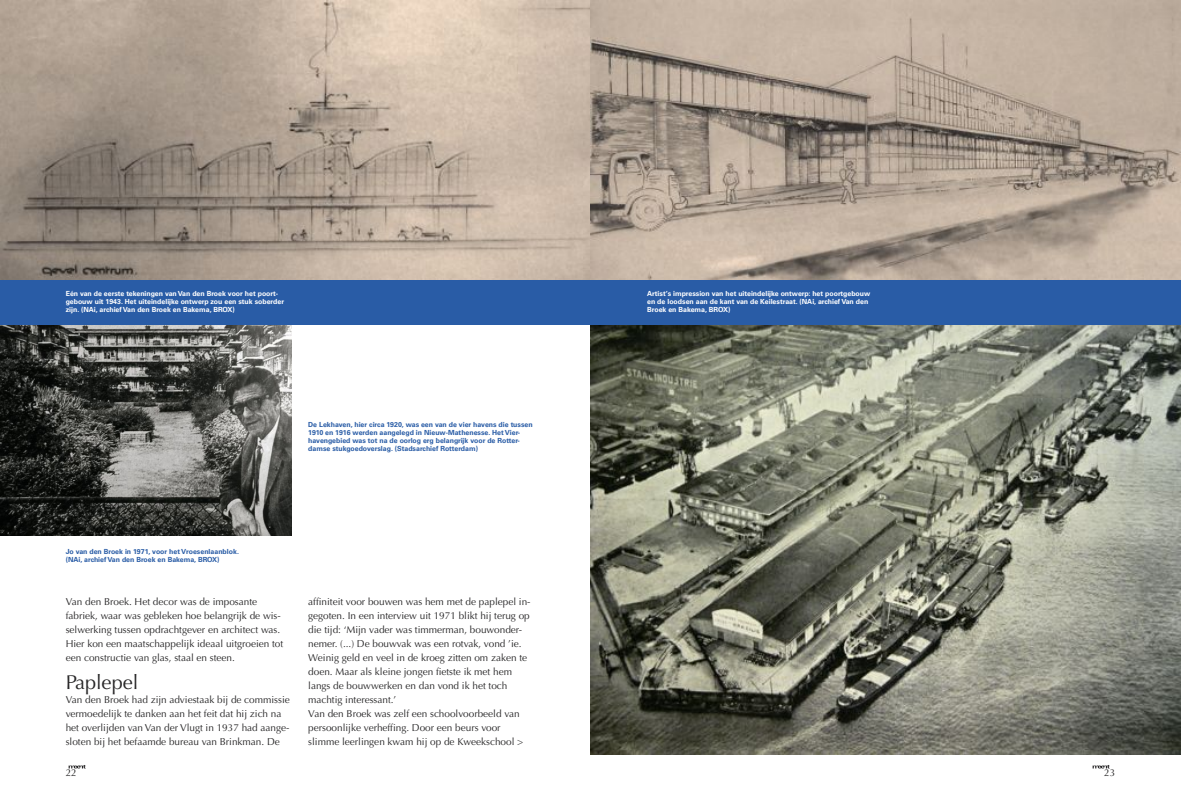
<style>
.page{position:relative;width:1181px;height:812px;background:#fff}
.page>*{position:absolute;margin:0;border:0;box-sizing:border-box;transform-origin:0 0}
.t1{font:20px "Optima";color:#272627}
.t2{font:10px/14px "Optima";color:#272627}
.t3{font:700 7px/8px "Univers";color:#295ca6}
.t4{font:700 7px/8px "Univers";color:#fff}
</style>
<div class="page">
<svg style="left:1092px;top:765px;width:17px;height:3px"></svg>
<svg style="left:69px;top:765px;width:17px;height:3px"></svg>
<img style="left:0;top:1px;width:1180px;height:279px">
<img style="left:0;top:325px;width:291px;height:210px">
<img style="left:590px;top:325px;width:590px;height:430px">
<div style="left:590px;top:280px;width:590px;height:45px;background:#295ca6"></div>
<div style="left:0;top:280px;width:590px;height:45px;background:#295ca6"></div>
<p class="t4" style="left:66px;top:290px;width:220px">Eén van de eerste tekeningen van Van den Broek voor het poort&shy;gebouw uit 1943. Het uiteindelijke ontwerp zou een stuk soberder zijn. (NAi, archief Van den Broek en Bakema, BROX)</p>
<p class="t3" style="left:308px;top:420px;width:226px">De Lekhaven, hier circa 1920, was een van de vier havens die tussen 1910 en 1916 werden aangelegd in Nieuw-Mathenesse. Het Vier&shy;havengebied was tot na de oorlog erg belangrijk voor de Rotter&shy;damse stukgoedoverslag. (Stadsarchief Rotterdam)</p>
<p class="t3" style="left:66px;top:548px;width:175px">Jo van den Broek in 1971, voor het Vroesenlaanblok. (NAi, archief Van den Broek en Bakema, BROX)</p>
<p class="t2" style="left:66px;top:595px;width:219px">Van den Broek. Het decor was de imposante fabriek, waar was gebleken hoe belangrijk de wis&shy;selwerking tussen opdrachtgever en architect was.<br>Hier kon een maatschappelijk ideaal uitgroeien tot een constructie van glas, staal en steen.</p>
<h1 class="t1" style="left:66px;top:670px;width:74px">Paplepel</h1>
<p class="t2" style="left:66px;top:693px;width:225px">Van den Broek had zijn adviestaak bij de commissie vermoedelijk te danken aan het feit dat hij zich na het overlijden van Van der Vlugt in 1937 had aange&shy;sloten bij het befaamde bureau van Brinkman. De</p>
<p class="t2" style="left:308px;top:595px;width:224px">affiniteit voor bouwen was hem met de paplepel in&shy;gegoten. In een interview uit 1971 blikt hij terug op die tijd: ‘Mijn vader was timmerman, bouwonder&shy;nemer. (...) De bouwvak was een rotvak, vond ’ie.<br>Weinig geld en veel in de kroeg zitten om zaken te doen. Maar als kleine jongen fietste ik met hem langs de bouwwerken en dan vond ik het toch machtig interessant.’<br>Van den Broek was zelf een schoolvoorbeeld van persoonlijke verheffing. Door een beurs voor slimme leerlingen kwam hij op de Kweekschool &gt;</p>
<p class="t4" style="left:647px;top:290px;width:225px">Artist’s impression van het uiteindelijke ontwerp: het poortgebouw en de loodsen aan de kant van de Keilestraat. (NAi, archief Van den<br>Broek en Bakema, BROX)</p>
<p class="t2" style="left:66px;top:766px;width:13px">22</p>
<p class="t2" style="left:1103px;top:766px;width:13px">23</p>
</div>
